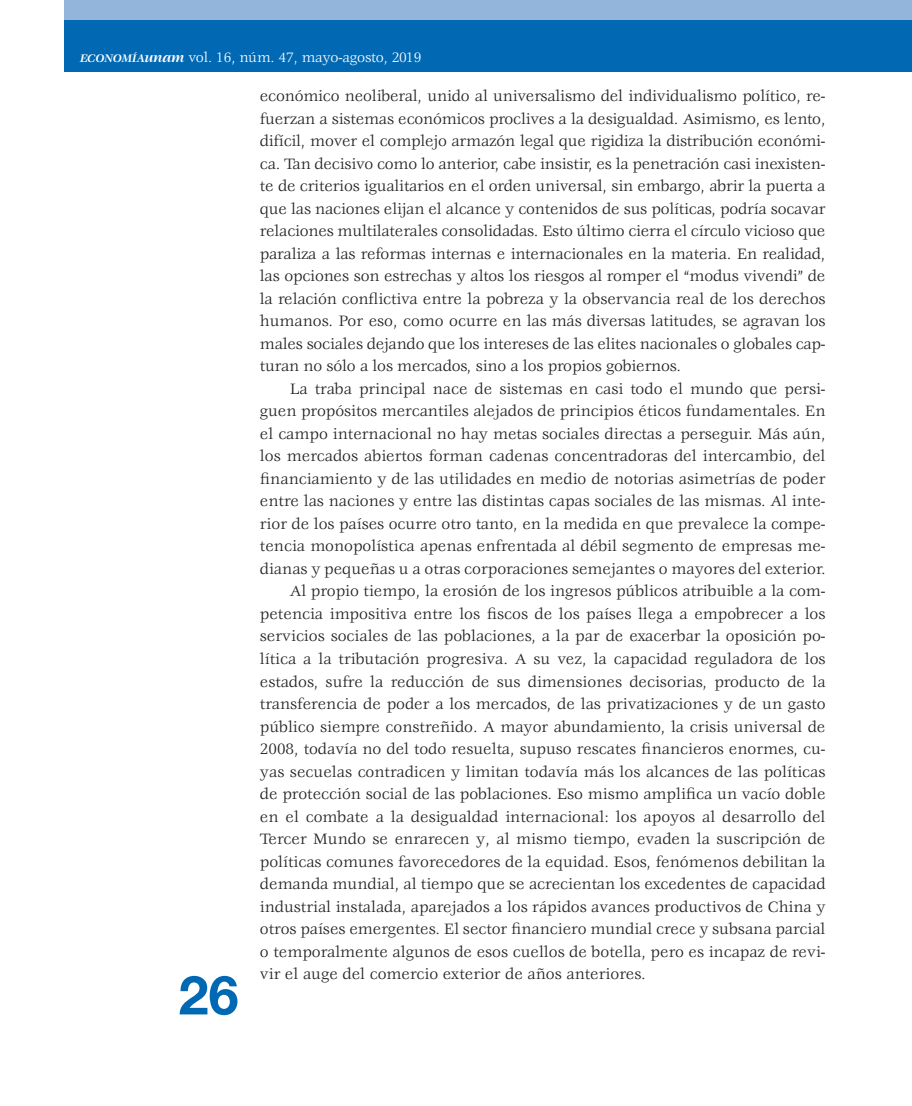
<style>
.page{position:relative;width:912px;height:1106px;background:#fff}
.page>*{position:absolute;margin:0;border:0;box-sizing:border-box;transform-origin:0 0}
.t1{font:700 54px "Helvetica Neue LT Std";color:#0168b3}
.t2{font:16.5px/22.5px "Veljovic";color:#231f20;text-align:justify}
.t3{font:15px "Veljovic";letter-spacing:-.01em;color:#fff}
.s1{font-family:"Veljovic Bold Italic SC800";font-size:12px}
.s2{font-weight:700;font-style:italic}
</style>
<div class="page">
<div style="left:64px;top:0;width:847px;height:49px;background:#93b5db"></div>
<div style="left:64px;top:20px;width:847px;height:51px;background:#0168b3"></div>
<p class="t3" style="left:80px;top:49px;width:343px"><span class="s1">ECONOMÍA</span><span class="s2">unam</span> vol. 16, núm. 47, mayo-agosto, 2019</p>
<p class="t2" style="left:260px;top:85px;width:567px">económico neoliberal, unido al universalismo del individualismo político, re&shy;fuerzan a sistemas económicos proclives a la desigualdad. Asimismo, es lento, difícil, mover el complejo armazón legal que rigidiza la distribución económi&shy;ca. Tan decisivo como lo anterior, cabe insistir, es la penetración casi inexisten&shy;te de criterios igualitarios en el orden universal, sin embargo, abrir la puerta a que las naciones elijan el alcance y contenidos de sus políticas, podría socavar relaciones multilaterales consolidadas. Esto último cierra el círculo vicioso que paraliza a las reformas internas e internacionales en la materia. En realidad, las opciones son estrechas y altos los riesgos al romper el “modus vivendi” de la relación conflictiva entre la pobreza y la observancia real de los derechos humanos. Por eso, como ocurre en las más diversas latitudes, se agravan los males sociales dejando que los intereses de las elites nacionales o globales cap&shy;turan no sólo a los mercados, sino a los propios gobiernos.</p>
<p class="t2" style="left:289px;top:378px;width:537px">La traba principal nace de sistemas en casi todo el mundo que persi-</p>
<p class="t2" style="left:260px;top:401px;width:567px">guen propósitos mercantiles alejados de principios éticos fundamentales. En</p>
<p class="t2" style="left:260px;top:423px;width:567px">el campo internacional no hay metas sociales directas a perseguir. Más aún,</p>
<p class="t2" style="left:260px;top:446px;width:567px">los mercados abiertos forman cadenas concentradoras del intercambio, del</p>
<p class="t2" style="left:260px;top:468px;width:567px">financiamiento y de las utilidades en medio de notorias asimetrías de poder</p>
<p class="t2" style="left:260px;top:491px;width:567px">entre las naciones y entre las distintas capas sociales de las mismas. Al inte-</p>
<p class="t2" style="left:260px;top:513px;width:567px">rior de los países ocurre otro tanto, en la medida en que prevalece la compe-</p>
<p class="t2" style="left:260px;top:536px;width:567px">tencia monopolística apenas enfrentada al débil segmento de empresas me-</p>
<p class="t2" style="left:260px;top:558px;width:567px">dianas y pequeñas u a otras corporaciones semejantes o mayores del exterior.</p>
<p class="t2" style="left:289px;top:581px;width:537px">Al propio tiempo, la erosión de los ingresos públicos atribuible a la com-</p>
<p class="t2" style="left:260px;top:603px;width:567px">petencia impositiva entre los fiscos de los países llega a empobrecer a los</p>
<p class="t2" style="left:260px;top:626px;width:567px">servicios sociales de las poblaciones, a la par de exacerbar la oposición po-</p>
<p class="t2" style="left:260px;top:648px;width:567px">lítica a la tributación progresiva. A su vez, la capacidad reguladora de los</p>
<p class="t2" style="left:260px;top:671px;width:567px">estados, sufre la reducción de sus dimensiones decisorias, producto de la</p>
<p class="t2" style="left:260px;top:693px;width:567px">transferencia de poder a los mercados, de las privatizaciones y de un gasto</p>
<p class="t2" style="left:260px;top:716px;width:567px">público siempre constreñido. A mayor abundamiento, la crisis universal de</p>
<p class="t2" style="left:260px;top:738px;width:567px">2008, todavía no del todo resuelta, supuso rescates financieros enormes, cu-</p>
<p class="t2" style="left:260px;top:761px;width:567px">yas secuelas contradicen y limitan todavía más los alcances de las políticas</p>
<p class="t2" style="left:260px;top:783px;width:567px">de protección social de las poblaciones. Eso mismo amplifica un vacío doble</p>
<p class="t2" style="left:260px;top:806px;width:567px">en el combate a la desigualdad internacional: los apoyos al desarrollo del</p>
<p class="t2" style="left:260px;top:828px;width:567px">Tercer Mundo se enrarecen y, al mismo tiempo, evaden la suscripción de</p>
<p class="t2" style="left:260px;top:851px;width:567px">políticas comunes favorecedores de la equidad. Esos, fenómenos debilitan la</p>
<p class="t2" style="left:260px;top:873px;width:567px">demanda mundial, al tiempo que se acrecientan los excedentes de capacidad</p>
<p class="t2" style="left:260px;top:896px;width:567px">industrial instalada, aparejados a los rápidos avances productivos de China y</p>
<p class="t2" style="left:260px;top:918px;width:567px">otros países emergentes. El sector financiero mundial crece y subsana parcial</p>
<p class="t2" style="left:260px;top:941px;width:567px">o temporalmente algunos de esos cuellos de botella, pero es incapaz de revi-</p>
<p class="t2" style="left:260px;top:963px;width:387px">vir el auge del comercio exterior de años anteriores.</p>
<h1 class="t1" style="left:178px;top:961px;width:62px">26</h1>
</div>
